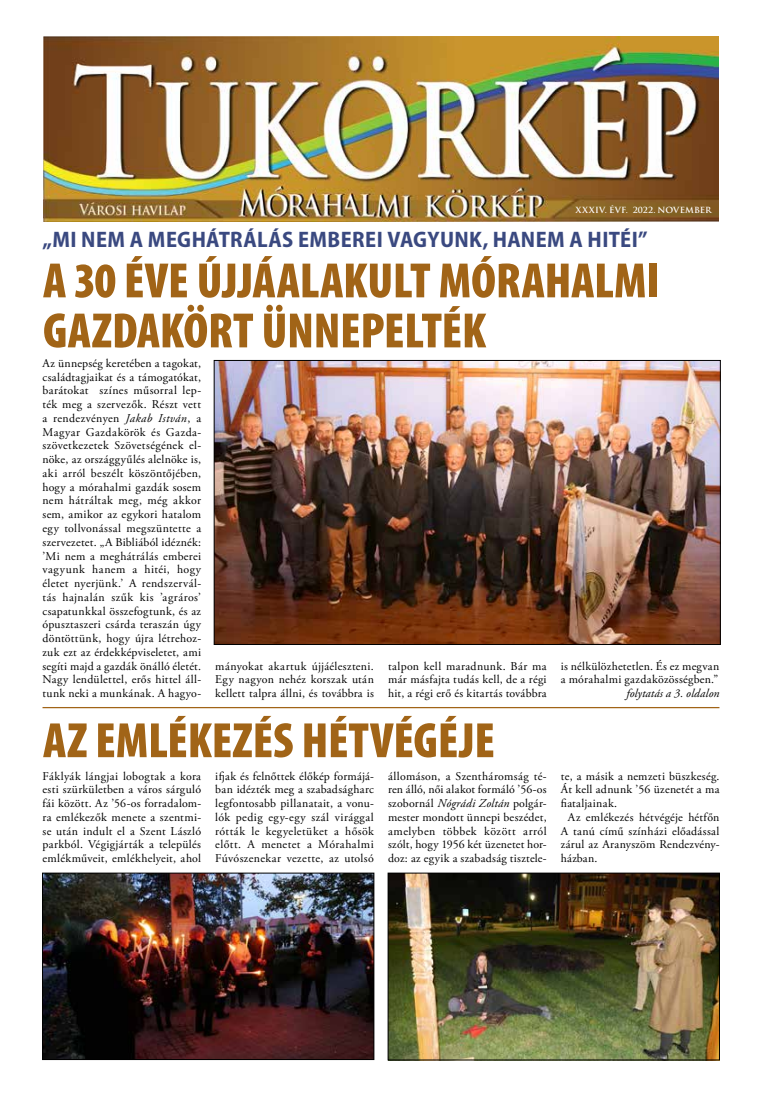
<style>
.page{position:relative;width:762px;height:1099px;background:#fff}
.page>*{position:absolute;margin:0;border:0;box-sizing:border-box;transform-origin:0 0}
.t1{font:900 condensed 50px/50px "Myriad Pro";letter-spacing:-.005em;color:#a16417}
.t2{font:700 semi-condensed 22.5px "Myriad Pro";letter-spacing:.015em;color:#3a4980}
.t3{font:11.88px/13.8px "Adobe Garamond Pro";letter-spacing:.025em;color:#000;text-align:justify}
.t4{font:italic 11.88px "Adobe Garamond Pro";letter-spacing:.01em;color:#000}
.t5{font:700 8.25px "Trajan Pro";letter-spacing:.02em;color:#fff}
.s1{font-style:italic}
</style>
<div class="page">
<img style="left:44px;top:36px;width:675px;height:185px">
<img style="left:216px;top:362px;width:502px;height:280px">
<div style="left:214px;top:360px;width:506px;height:284px;border:1px solid #000"></div>
<hr style="left:43px;top:707px;width:676px;height:1px;background:#a16417">
<img style="left:390px;top:874px;width:328px;height:184px">
<div style="left:388px;top:872px;width:332px;height:188px;border:1px solid #000"></div>
<img style="left:44px;top:874px;width:328px;height:183px">
<div style="left:42px;top:872px;width:332px;height:187px;border:1px solid #000"></div>
<p class="t5" style="left:575px;top:205px;width:138px">XXXIV. ÉVF. 2022. NOVEMBER</p>
<h2 class="t2" style="left:43px;top:227px;width:607px">„MI NEM A MEGHÁTRÁLÁS EMBEREI VAGYUNK, HANEM A HITÉI”</h2>
<h1 class="t1" style="left:43px;top:256px;width:618px">A 30 ÉVE ÚJJÁALAKULT MÓRAHALMI<br>GAZDAKÖRT ÜNNEPELTÉK</h1>
<p class="t3" style="left:43px;top:356px;width:160px">Az ünnepség keretében a tagokat, családtagjaikat és a támogatókat, barátokat színes műsorral lep&shy;ték meg a szervezők. Részt vett a rendezvényen <span class="s1">Jakab István</span>, a Magyar Gazdakörök és Gazda&shy;szövetkezetek Szövetségének el&shy;nöke, az országgyűlés alelnöke is, aki arról beszélt köszöntőjében, hogy a mórahalmi gazdák sosem nem hátráltak meg, még akkor sem, amikor az egykori hatalom egy tollvonással megszüntette a szervezetet. „A Bibliából idéznék: ’Mi nem a meghátrálás emberei vagyunk hanem a hitéi, hogy életet nyerjünk.’ A rendszervál&shy;tás hajnalán szűk kis ’agráros’ csapatunkkal összefogtunk, és az ópusztaszeri csárda teraszán úgy döntöttünk, hogy újra létrehoz&shy;zuk ezt az érdekképviseletet, ami segíti majd a gazdák önálló életét.<br>Nagy lendülettel, erős hittel áll&shy;tunk neki a munkának. A hagyo-</p>
<p class="t3" style="left:215px;top:659px;width:160px">mányokat akartuk újjáéleszteni.<br>Egy nagyon nehéz korszak után kellett talpra állni, és továbbra is</p>
<p class="t3" style="left:388px;top:659px;width:160px">talpon kell maradnunk. Bár ma már másfajta tudás kell, de a régi hit, a régi erő és kitartás továbbra</p>
<p class="t3" style="left:561px;top:659px;width:160px">is nélkülözhetetlen. És ez megvan a mórahalmi gazdaközösségben.”</p>
<p class="t4" style="left:626px;top:686px;width:94px">folytatás a 3. oldalon</p>
<h1 class="t1" style="left:43px;top:716px;width:453px">AZ EMLÉKEZÉS HÉTVÉGÉJE</h1>
<p class="t3" style="left:43px;top:769px;width:160px">Fáklyák lángjai lobogtak a kora esti szürkületben a város sárguló fái között. Az ’56-os forradalom&shy;ra emlékezők menete a szentmi&shy;se után indult el a Szent László parkból. Végigjárták a település emlékműveit, emlékhelyeit, ahol</p>
<p class="t3" style="left:215px;top:769px;width:160px">ifjak és felnőttek élőkép formájá&shy;ban idézték meg a szabadságharc legfontosabb pillanatait, a vonu&shy;lók pedig egy-egy szál virággal rótták le kegyeletüket a hősök előtt. A menetet a Mórahalmi Fúvószenekar vezette, az utolsó</p>
<p class="t3" style="left:388px;top:769px;width:160px">állomáson, a Szentháromság té&shy;ren álló, női alakot formáló ’56-os szobornál <span class="s1">Nógrádi Zoltán</span> polgár&shy;mester mondott ünnepi beszédet, amelyben többek között arról szólt, hogy 1956 két üzenetet hor&shy;doz: az egyik a szabadság tisztele-</p>
<p class="t3" style="left:561px;top:769px;width:160px">te, a másik a nemzeti büszkeség.</p>
<p class="t3" style="left:561px;top:783px;width:160px">Át kell adnunk ’56 üzenetét a ma</p>
<p class="t3" style="left:561px;top:797px;width:58px">fiataljainak.</p>
<p class="t3" style="left:568px;top:810px;width:153px">Az emlékezés hétvégéje hétfőn</p>
<p class="t3" style="left:561px;top:824px;width:160px">A tanú című színházi előadással</p>
<p class="t3" style="left:561px;top:838px;width:160px">zárul az Aranyszöm Rendezvény-</p>
<p class="t3" style="left:561px;top:852px;width:38px">házban.</p>
</div>
